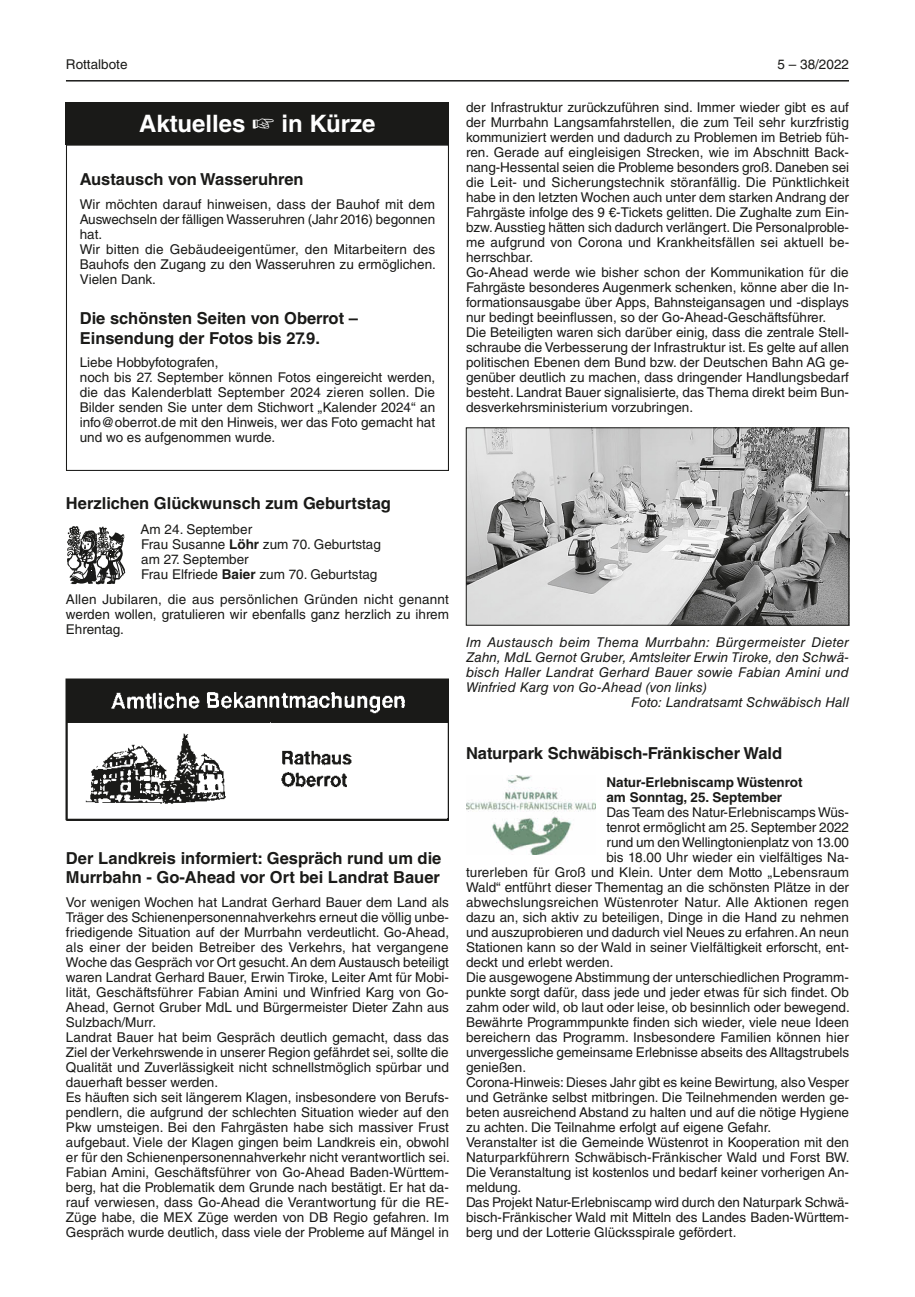
<style>
.page{position:relative;width:915px;height:1297px;background:#fff}
.page>*{position:absolute;margin:0;border:0;box-sizing:border-box;transform-origin:0 0}
.t1{font:700 24px "Helvetica LT Std";color:#fff}
.t2{font:700 16.5px/19.5px "Helvetica LT Std";color:#1a1a18}
.t3{font:13.5px/15px "Helvetica LT Std";color:#1a1a18}
.t4{font:italic 13.5px "Helvetica LT Std";letter-spacing:.01em;color:#1a1a18}
.t5{font:700 13.5px/15px "Helvetica LT Std";color:#1a1a18}
.s1{font-weight:700}
</style>
<div class="page">
<hr style="left:66px;top:80px;width:782px;height:2px;background:#1a1a18">
<div style="left:66px;top:102px;width:383px;height:43px;background:#1a1a18"></div>
<div style="left:66px;top:145px;width:383px;height:326px;border:1px solid #1a1a18"></div>
<svg style="left:67px;top:526px;width:58px;height:59px"></svg>
<img style="left:66px;top:679px;width:383px;height:141px">
<img style="left:468px;top:430px;width:378px;height:193px">
<div style="left:466px;top:428px;width:382px;height:197px;border:1px solid #1a1a18"></div>
<img style="left:466px;top:776px;width:129px;height:78px">
<p class="t3" style="left:66px;top:57px;width:63px">Rottalbote</p>
<p class="t3" style="left:777px;top:57px;width:73px">5 – 38/2022</p>
<h1 class="t1" style="left:139px;top:109px;width:238px">Aktuelles ☞ in Kürze</h1>
<p class="t2" style="left:80px;top:169px;width:225px">Austausch von Wasseruhren</p>
<p class="t3" style="left:80px;top:196px;width:357px">Wir möchten darauf hinweisen, dass der Bauhof mit dem Auswechseln der fälligen Wasseruhren (Jahr 2016) begonnen hat.<br>Wir bitten die Gebäudeeigentümer, den Mitarbeitern des Bauhofs den Zugang zu den Wasseruhren zu ermöglichen.<br>Vielen Dank.</p>
<p class="t2" style="left:80px;top:308px;width:279px">Die schönsten Seiten von Oberrot –<br>Einsendung der Fotos bis 27.9.</p>
<p class="t3" style="left:80px;top:355px;width:357px">Liebe Hobbyfotografen,<br>noch bis 27. September können Fotos eingereicht werden, die das Kalenderblatt September 2024 zieren sollen. Die Bilder senden Sie unter dem Stichwort „Kalender 2024“ an info@oberrot.de mit den Hinweis, wer das Foto gemacht hat und wo es aufgenommen wurde.</p>
<p class="t3" style="left:466px;top:99px;width:384px">der Infrastruktur zurückzuführen sind. Immer wieder gibt es auf der Murrbahn Langsamfahrstellen, die zum Teil sehr kurzfristig kommuniziert werden und dadurch zu Problemen im Betrieb füh&shy;ren. Gerade auf eingleisigen Strecken, wie im Abschnitt Back&shy;nang-Hessental seien die Probleme besonders groß. Daneben sei die Leit- und Sicherungstechnik störanfällig. Die Pünktlichkeit habe in den letzten Wochen auch unter dem starken Andrang der Fahrgäste infolge des 9 €-Tickets gelitten. Die Zughalte zum Ein&shy;bzw. Ausstieg hätten sich dadurch verlängert. Die Personalproble&shy;me aufgrund von Corona und Krankheitsfällen sei aktuell be&shy;herrschbar.<br>Go-Ahead werde wie bisher schon der Kommunikation für die Fahrgäste besonderes Augenmerk schenken, könne aber die In&shy;formationsausgabe über Apps, Bahnsteigansagen und -displays nur bedingt beeinflussen, so der Go-Ahead-Geschäftsführer.<br>Die Beteiligten waren sich darüber einig, dass die zentrale Stell&shy;schraube die Verbesserung der Infrastruktur ist. Es gelte auf allen politischen Ebenen dem Bund bzw. der Deutschen Bahn AG ge&shy;genüber deutlich zu machen, dass dringender Handlungsbedarf besteht. Landrat Bauer signalisierte, das Thema direkt beim Bun&shy;desverkehrsministerium vorzubringen.</p>
<p class="t2" style="left:66px;top:493px;width:326px">Herzlichen Glückwunsch zum Geburtstag</p>
<p class="t3" style="left:140px;top:522px;width:242px">Am 24. September<br>Frau Susanne <span class="s1">Löhr</span> zum 70. Geburtstag am 27. September<br>Frau Elfriede <span class="s1">Baier</span> zum 70. Geburtstag</p>
<p class="t3" style="left:66px;top:591px;width:384px;text-align:justify">Allen Jubilaren, die aus persönlichen Gründen nicht genannt werden wollen, gratulieren wir ebenfalls ganz herzlich zu ihrem Ehrentag.</p>
<p class="t2" style="left:66px;top:848px;width:377px">Der Landkreis informiert: Gespräch rund um die<br>Murrbahn - Go-Ahead vor Ort bei Landrat Bauer</p>
<p class="t3" style="left:66px;top:895px;width:385px">Vor wenigen Wochen hat Landrat Gerhard Bauer dem Land als Träger des Schienenpersonennahverkehrs erneut die völlig unbe&shy;friedigende Situation auf der Murrbahn verdeutlicht. Go-Ahead, als einer der beiden Betreiber des Verkehrs, hat vergangene Woche das Gespräch vor Ort gesucht. An dem Austausch beteiligt waren Landrat Gerhard Bauer, Erwin Tiroke, Leiter Amt für Mobi&shy;lität, Geschäftsführer Fabian Amini und Winfried Karg von Go-Ahead, Gernot Gruber MdL und Bürgermeister Dieter Zahn aus Sulzbach/Murr.<br>Landrat Bauer hat beim Gespräch deutlich gemacht, dass das Ziel der Verkehrswende in unserer Region gefährdet sei, sollte die Qualität und Zuverlässigkeit nicht schnellstmöglich spürbar und dauerhaft besser werden.<br>Es häuften sich seit längerem Klagen, insbesondere von Berufs&shy;pendlern, die aufgrund der schlechten Situation wieder auf den Pkw umsteigen. Bei den Fahrgästen habe sich massiver Frust aufgebaut. Viele der Klagen gingen beim Landkreis ein, obwohl er für den Schienenpersonennahverkehr nicht verantwortlich sei.<br>Fabian Amini, Geschäftsführer von Go-Ahead Baden-Württem&shy;berg, hat die Problematik dem Grunde nach bestätigt. Er hat da&shy;rauf verwiesen, dass Go-Ahead die Verantwortung für die RE-Züge habe, die MEX Züge werden von DB Regio gefahren. Im Gespräch wurde deutlich, dass viele der Probleme auf Mängel in</p>
<p class="t4" style="left:466px;top:634px;width:384px">Im Austausch beim Thema Murrbahn: Bürgermeister Dieter</p>
<p class="t4" style="left:466px;top:649px;width:384px">Zahn, MdL Gernot Gruber, Amtsleiter Erwin Tiroke, den Schwä-</p>
<p class="t4" style="left:466px;top:664px;width:384px">bisch Haller Landrat Gerhard Bauer sowie Fabian Amini und</p>
<p class="t4" style="left:466px;top:679px;width:242px">Winfried Karg von Go-Ahead (von links)</p>
<p class="t4" style="left:631px;top:694px;width:219px">Foto: Landratsamt Schwäbisch Hall</p>
<p class="t2" style="left:466px;top:743px;width:317px">Naturpark Schwäbisch-Fränkischer Wald</p>
<p class="t5" style="left:606px;top:775px;width:197px">Natur-Erlebniscamp Wüstenrot am Sonntag, 25. September</p>
<p class="t3" style="left:606px;top:805px;width:244px">Das Team des Natur-Erlebniscamps Wüs-</p>
<p class="t3" style="left:606px;top:820px;width:244px">tenrot ermöglicht am 25. September 2022</p>
<p class="t3" style="left:606px;top:835px;width:244px">rund um den Wellingtonienplatz von 13.00</p>
<p class="t3" style="left:606px;top:850px;width:244px">bis 18.00 Uhr wieder ein vielfältiges Na-</p>
<p class="t3" style="left:466px;top:865px;width:384px">turerleben für Groß und Klein. Unter dem Motto „Lebensraum</p>
<p class="t3" style="left:466px;top:880px;width:384px">Wald“ entführt dieser Thementag an die schönsten Plätze in der</p>
<p class="t3" style="left:466px;top:895px;width:384px">abwechslungsreichen Wüstenroter Natur. Alle Aktionen regen</p>
<p class="t3" style="left:466px;top:910px;width:384px">dazu an, sich aktiv zu beteiligen, Dinge in die Hand zu nehmen</p>
<p class="t3" style="left:466px;top:925px;width:384px">und auszuprobieren und dadurch viel Neues zu erfahren. An neun</p>
<p class="t3" style="left:466px;top:940px;width:384px">Stationen kann so der Wald in seiner Vielfältigkeit erforscht, ent-</p>
<p class="t3" style="left:466px;top:955px;width:149px">deckt und erlebt werden.</p>
<p class="t3" style="left:466px;top:970px;width:384px">Die ausgewogene Abstimmung der unterschiedlichen Programm-</p>
<p class="t3" style="left:466px;top:985px;width:384px">punkte sorgt dafür, dass jede und jeder etwas für sich findet. Ob</p>
<p class="t3" style="left:466px;top:1000px;width:385px">zahm oder wild, ob laut oder leise, ob besinnlich oder bewegend.</p>
<p class="t3" style="left:466px;top:1015px;width:384px">Bewährte Programmpunkte finden sich wieder, viele neue Ideen</p>
<p class="t3" style="left:466px;top:1030px;width:384px">bereichern das Programm. Insbesondere Familien können hier</p>
<p class="t3" style="left:466px;top:1045px;width:384px">unvergessliche gemeinsame Erlebnisse abseits des Alltagstrubels</p>
<p class="t3" style="left:466px;top:1060px;width:62px">genießen.</p>
<p class="t3" style="left:466px;top:1075px;width:384px">Corona-Hinweis: Dieses Jahr gibt es keine Bewirtung, also Vesper</p>
<p class="t3" style="left:466px;top:1090px;width:384px">und Getränke selbst mitbringen. Die Teilnehmenden werden ge-</p>
<p class="t3" style="left:466px;top:1105px;width:384px">beten ausreichend Abstand zu halten und auf die nötige Hygiene</p>
<p class="t3" style="left:466px;top:1120px;width:307px">zu achten. Die Teilnahme erfolgt auf eigene Gefahr.</p>
<p class="t3" style="left:466px;top:1135px;width:384px">Veranstalter ist die Gemeinde Wüstenrot in Kooperation mit den</p>
<p class="t3" style="left:466px;top:1150px;width:385px">Naturparkführern Schwäbisch-Fränkischer Wald und Forst BW.</p>
<p class="t3" style="left:466px;top:1165px;width:384px">Die Veranstaltung ist kostenlos und bedarf keiner vorherigen An-</p>
<p class="t3" style="left:466px;top:1180px;width:57px">meldung.</p>
<p class="t3" style="left:466px;top:1195px;width:384px">Das Projekt Natur-Erlebniscamp wird durch den Naturpark Schwä-</p>
<p class="t3" style="left:466px;top:1210px;width:384px">bisch-Fränkischer Wald mit Mitteln des Landes Baden-Württem-</p>
<p class="t3" style="left:466px;top:1225px;width:272px">berg und der Lotterie Glücksspirale gefördert.</p>
</div>
